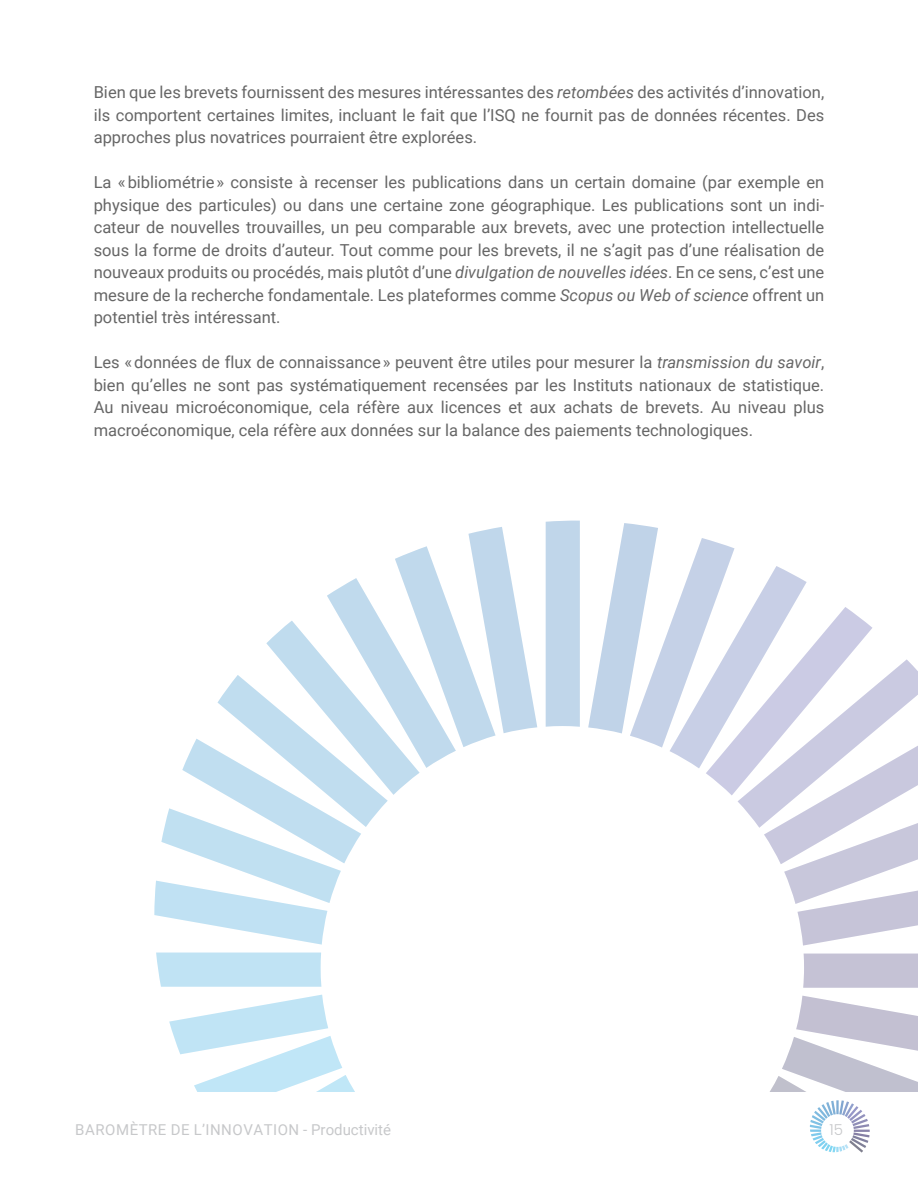
<style>
.page{position:relative;width:918px;height:1188px;background:#fff}
.page>*{position:absolute;margin:0;border:0;box-sizing:border-box;transform-origin:0 0}
.t1{font:16.5px/22.5px "Roboto";color:#666;text-align:justify}
.t2{font:15px "Roboto";letter-spacing:.035em;color:#c7c8ca}
.t3{font:300 15px "Poppins";color:#c7c8ca}
.s1{font-style:italic}
</style>
<div class="page">
<svg style="left:588px;top:523px;width:330px;height:423px"></svg>
<div style="left:803px;top:954px;width:115px;height:34px;background:#c5c2d5"></div>
<svg style="left:169px;top:995px;width:186px;height:97px"></svg>
<svg style="left:154px;top:527px;width:383px;height:418px"></svg>
<div style="left:546px;top:520px;width:34px;height:207px;background:#c0d6ea"></div>
<div style="left:156px;top:953px;width:165px;height:34px;background:#c0e3f4"></div>
<svg style="left:770px;top:996px;width:148px;height:157px"></svg>
<p class="t1" style="left:94px;top:81px;width:732px">Bien que les brevets fournissent des mesures intéressantes des <span class="s1">retombées</span> des activités d’innovation, ils comportent certaines limites, incluant le fait que l’ISQ ne fournit pas de données récentes. Des approches plus novatrices pourraient être explorées.</p>
<p class="t1" style="left:94px;top:171px;width:732px">La « bibliométrie » consiste à recenser les publications dans un certain domaine (par exemple en physique des particules) ou dans une certaine zone géographique. Les publications sont un indi&shy;cateur de nouvelles trouvailles, un peu comparable aux brevets, avec une protection intellectuelle sous la forme de droits d’auteur. Tout comme pour les brevets, il ne s’agit pas d’une réalisation de nouveaux produits ou procédés, mais plutôt d’une <span class="s1">divulgation de nouvelles idées</span>. En ce sens, c’est une mesure de la recherche fondamentale. Les plateformes comme <span class="s1">Scopus ou Web of science</span> offrent un potentiel très intéressant.</p>
<p class="t1" style="left:94px;top:351px;width:732px">Les « données de flux de connaissance » peuvent être utiles pour mesurer la <span class="s1">transmission du savoir</span>, bien qu’elles ne sont pas systématiquement recensées par les Instituts nationaux de statistique.<br>Au niveau microéconomique, cela réfère aux licences et aux achats de brevets. Au niveau plus macroéconomique, cela réfère aux données sur la balance des paiements technologiques.</p>
<p class="t2" style="left:75px;top:1119px;width:317px">BAROMÈTRE DE L’INNOVATION - Productivité</p>
<p class="t3" style="left:829px;top:1121px;width:15px">15</p>
</div>
